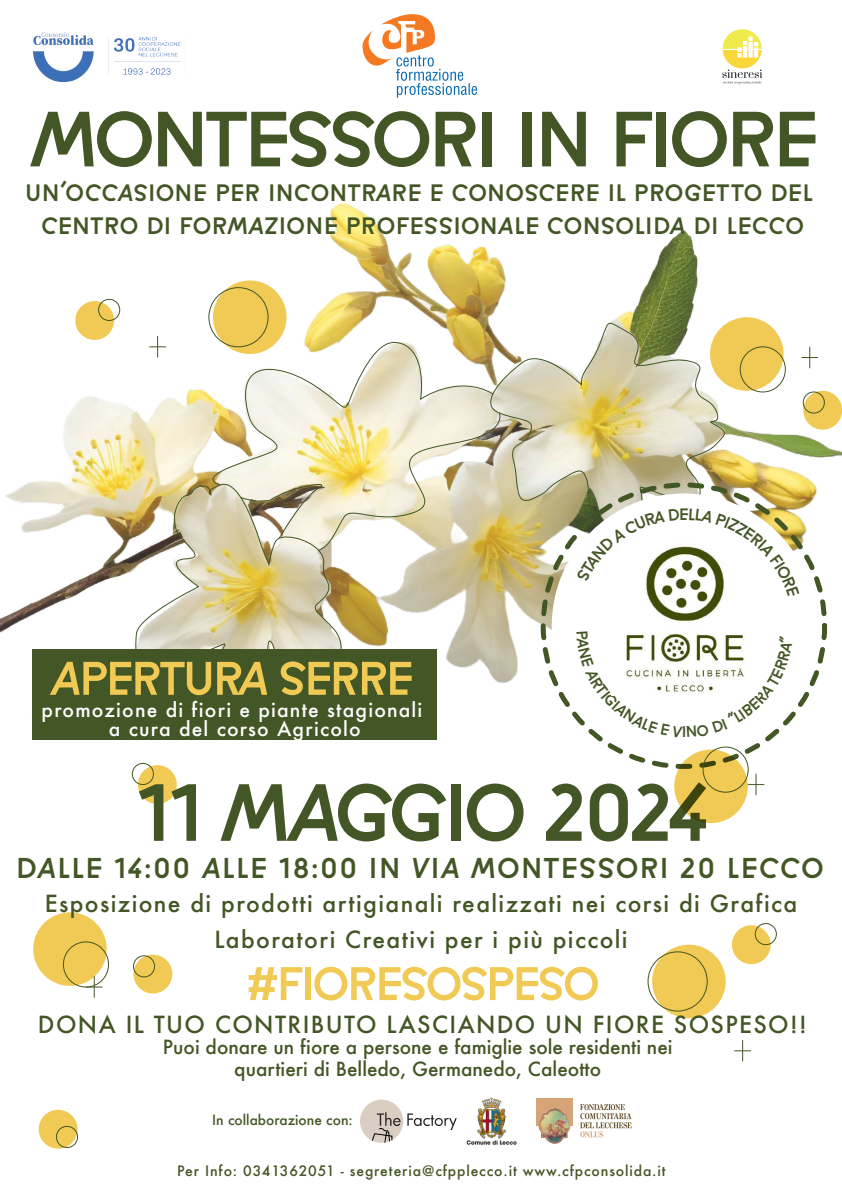
<style>
.page{position:relative;width:842px;height:1191px;background:#fff}
.page>*{position:absolute;margin:0;border:0;box-sizing:border-box;transform-origin:0 0}
.t1{font:500 93.3px "Rukou";color:#435625}
.t2{font:500 90.1px "Rukou";color:#435625}
.t3{font:500 54.4px "Rukou";color:#f0ca54}
.t4{font:500 33.1px "Rukou";letter-spacing:.085em;color:#435625}
.t5{font:500 27.4px/32.9px "Rukou";letter-spacing:.06em;color:#435625;text-align:center}
.t6{font:500 23px/35.6px "Futura";letter-spacing:.06em;color:#435625;text-align:center}
.t7{font:500 19.3px/18.4px "Futura";letter-spacing:.06em;color:#fff;text-align:center}
.t8{font:500 19px/22px "Futura";color:#435625;text-align:center}
.t9{font:500 19px "Rukou";color:#435625}
.t10{font:500 18px "Rukou";color:#435625}
.t11{font:500 14px "Futura";letter-spacing:.06em;color:#435625}
.t12{font:500 13.7px "Futura";color:#435625}
</style>
<div class="page">
<img style="left:0;top:203px;width:842px;height:517px">
<svg style="left:362px;top:14px;width:115px;height:84px"></svg>
<img style="left:33px;top:32px;width:148px;height:49px">
<svg style="left:722px;top:29px;width:40px;height:55px"></svg>
<img style="left:477px;top:317px;width:251px;height:238px">
<img style="left:133px;top:478px;width:212px;height:171px">
<img style="left:198px;top:341px;width:307px;height:210px">
<div style="left:740px;top:346px;width:46px;height:46px;border:1px solid #435625;border-radius:50%"></div>
<div style="left:33px;top:912px;width:74px;height:74px;background:#f0ca54;border-radius:50%"></div>
<div style="left:63px;top:941px;width:46px;height:46px;border:1px solid #435625;border-radius:50%"></div>
<div style="left:803px;top:391px;width:22px;height:22px;border:1px solid #435625;border-radius:50%"></div>
<div style="left:133px;top:954px;width:39px;height:39px;background:#f0ca54;border-radius:50%"></div>
<div style="left:133px;top:955px;width:22px;height:22px;border:1px solid #435625;border-radius:50%"></div>
<div style="left:39px;top:1109px;width:39px;height:39px;background:#f0ca54;border-radius:50%"></div>
<div style="left:56px;top:1125px;width:22px;height:23px;border:1px solid #435625;border-radius:50%"></div>
<svg style="left:801px;top:347px;width:17px;height:21px"></svg>
<svg style="left:734px;top:1040px;width:17px;height:21px"></svg>
<svg style="left:86px;top:976px;width:17px;height:21px"></svg>
<div style="left:98px;top:299px;width:22px;height:22px;border:1px solid #435625;border-radius:50%"></div>
<div style="left:732px;top:925px;width:39px;height:39px;background:#f0ca54;border-radius:50%"></div>
<div style="left:755px;top:923px;width:22px;height:22px;border:1px solid #435625;border-radius:50%"></div>
<svg style="left:136px;top:763px;width:41px;height:41px"></svg>
<div style="left:132px;top:763px;width:22px;height:22px;border:1px solid #435625;border-radius:50%"></div>
<div style="left:208px;top:287px;width:61px;height:60px;border:1px solid #435625;border-radius:50%"></div>
<div style="left:652px;top:944px;width:74px;height:74px;background:#f0ca54;border-radius:50%"></div>
<div style="left:647px;top:951px;width:61px;height:60px;border:1px solid #435625;border-radius:50%"></div>
<svg style="left:149px;top:336px;width:17px;height:21px"></svg>
<div style="left:552px;top:493px;width:264px;height:265px;background:#fff;border-radius:50%"></div>
<div style="left:32px;top:649px;width:405px;height:91px;background:#435625"></div>
<svg style="left:674px;top:746px;width:90px;height:77px"></svg>
<img style="left:646px;top:545px;width:77px;height:77px">
<img style="left:466px;top:1097px;width:50px;height:47px">
<div style="left:536px;top:1098px;width:36px;height:27px;background:#d6a476"></div>
<img style="left:538px;top:1108px;width:32px;height:35px">
<svg style="left:580px;top:1104px;width:51px;height:33px"></svg>
<div style="left:360px;top:1099px;width:43px;height:43px;background:#dacec3;border-radius:50%"></div>
<svg style="left:407px;top:1113px;width:50px;height:17px"></svg>
<svg style="left:372px;top:1112px;width:29px;height:31px"></svg>
<svg style="left:576px;top:633px;width:216px;height:104px"></svg>
<svg style="left:576px;top:508px;width:104px;height:73px"></svg>
<svg style="left:689px;top:508px;width:110px;height:89px"></svg>
<h2 class="t2" style="left:33px;top:86px;width:785px">MONTESSORI IN FIORE</h2>
<p class="t5" style="left:26px;top:177px;width:788px">UN’OCCASIONE PER INCONTRARE E CONOSCERE IL PROGETTO DEL<br>CENTRO DI FORMAZIONE PROFESSIONALE CONSOLIDA DI LECCO</p>
<h3 class="t3" style="left:52px;top:646px;width:362px">APERTURA SERRE</h3>
<p class="t7" style="left:42px;top:700px;width:382px">promozione di fiori e piante stagionali a cura del corso Agricolo</p>
<p class="t9" style="left:679px;top:503px;width:11px">E</p>
<p class="t10" style="left:682px;top:721px;width:6px">I</p>
<h1 class="t1" style="left:137px;top:757px;width:572px">11 MAGGIO 2024</h1>
<h3 class="t4" style="left:17px;top:848px;width:808px">DALLE 14:00 ALLE 18:00 IN VIA MONTESSORI 20 LECCO</h3>
<p class="t6" style="left:45px;top:885px;width:754px">Esposizione di prodotti artigianali realizzati nei corsi di Grafica<br>Laboratori Creativi per i più piccoli</p>
<h3 class="t3" style="left:247px;top:951px;width:353px">#FIORESOSPESO</h3>
<p class="t6" style="left:38px;top:1006px;width:770px">DONA IL TUO CONTRIBUTO LASCIANDO UN FIORE SOSPESO!!</p>
<p class="t8" style="left:163px;top:1035px;width:511px">Puoi donare un fiore a persone e famiglie sole residenti nei quartieri di Belledo, Germanedo, Caleotto</p>
<p class="t12" style="left:212px;top:1110px;width:142px">In collaborazione con:</p>
<p class="t11" style="left:177px;top:1161px;width:490px">Per Info: 0341362051 - segreteria@cfpplecco.it www.cfpconsolida.it</p>
</div>
